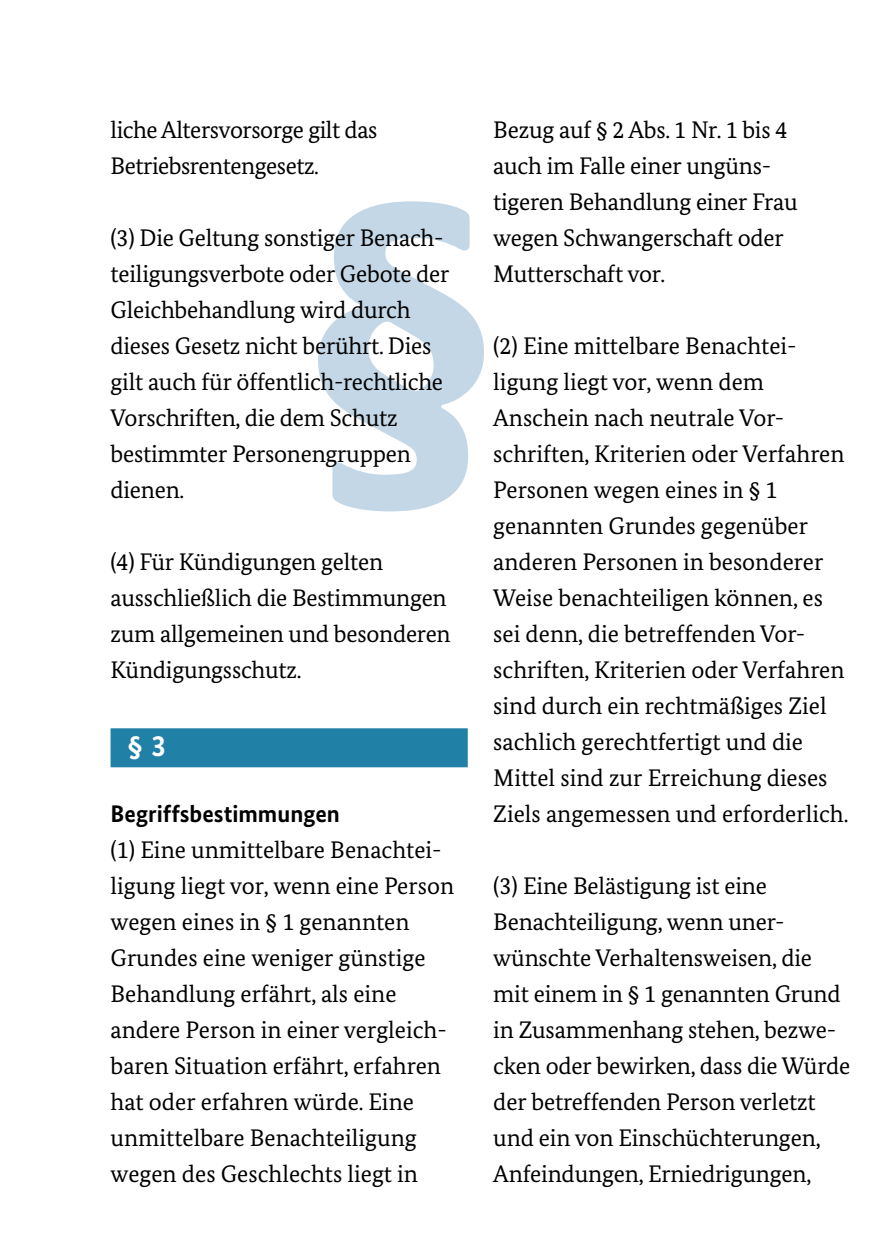
<style>
.page{position:relative;width:893px;height:1259px;background:#fff}
.page>*{position:absolute;margin:0;border:0;box-sizing:border-box;transform-origin:0 0}
.Paragraphen{font:700 30px "Bundes Sans";color:#fff}
.Fließtext_klein{font:24px/36px "Bundes Serif";letter-spacing:-.005em;color:#000}
.t1{font:700 24px "Bundes Sans";color:#000}
</style>
<div class="page">
<svg style="left:318px;top:201px;width:166px;height:310px;fill:#c4d7e6"></svg>
<div style="left:111px;top:728px;width:357px;height:39px;background:#2080a6"></div>
<p class="Fließtext_klein" style="left:111px;top:112px;width:268px">liche Altersvorsorge gilt das<br>Betriebsrentengesetz.</p>
<p class="Fließtext_klein" style="left:111px;top:220px;width:340px">(3) Die Geltung sonstiger Benach&shy;teiligungsverbote oder Gebote der<br>Gleichbehandlung wird durch dieses Gesetz nicht berührt. Dies gilt auch für öffentlich-rechtliche<br>Vorschriften, die dem Schutz bestimmter Personengruppen dienen.</p>
<p class="Fließtext_klein" style="left:111px;top:544px;width:342px">(4) Für Kündigungen gelten ausschließlich die Bestimmungen zum allgemeinen und besonderen<br>Kündigungsschutz.</p>
<p class="Paragraphen" style="left:128px;top:727px;width:40px">§ 3</p>
<h5 class="t1" style="left:111px;top:799px;width:231px">Begriffsbestimmungen</h5>
<p class="Fließtext_klein" style="left:111px;top:832px;width:345px">(1) Eine unmittelbare Benachtei&shy;ligung liegt vor, wenn eine Person wegen eines in § 1 genannten<br>Grundes eine weniger günstige<br>Behandlung erfährt, als eine andere Person in einer vergleich&shy;baren Situation erfährt, erfahren hat oder erfahren würde. Eine unmittelbare Benachteiligung wegen des Geschlechts liegt in</p>
<p class="Fließtext_klein" style="left:493px;top:112px;width:306px">Bezug auf § 2 Abs. 1 Nr. 1 bis 4 auch im Falle einer ungüns&shy;tigeren Behandlung einer Frau wegen Schwangerschaft oder<br>Mutterschaft vor.</p>
<p class="Fließtext_klein" style="left:493px;top:328px;width:357px">(2) Eine mittelbare Benachtei&shy;ligung liegt vor, wenn dem<br>Anschein nach neutrale Vor&shy;schriften, Kriterien oder Verfahren<br>Personen wegen eines in § 1 genannten Grundes gegenüber anderen Personen in besonderer<br>Weise benachteiligen können, es sei denn, die betreffenden Vor&shy;schriften, Kriterien oder Verfahren sind durch ein rechtmäßiges Ziel sachlich gerechtfertigt und die<br>Mittel sind zur Erreichung dieses<br>Ziels angemessen und erforderlich.</p>
<p class="Fließtext_klein" style="left:493px;top:868px;width:359px">(3) Eine Belästigung ist eine<br>Benachteiligung, wenn uner&shy;wünschte Verhaltensweisen, die mit einem in § 1 genannten Grund in Zusammenhang stehen, bezwe&shy;cken oder bewirken, dass die Würde der betreffenden Person verletzt und ein von Einschüchterungen,<br>Anfeindungen, Erniedrigungen,</p>
</div>
